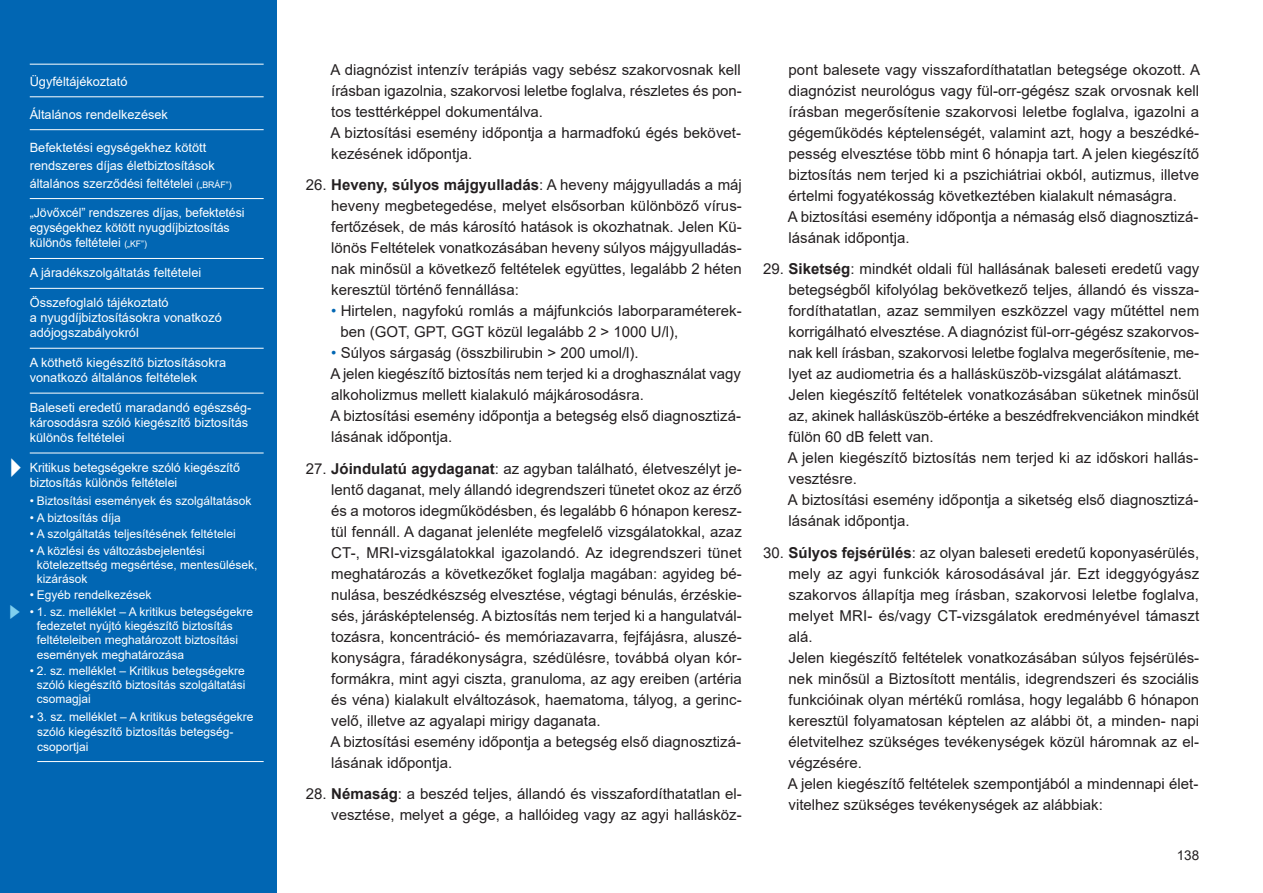
<style>
.page{position:relative;width:1263px;height:893px;background:#fff}
.page>*{position:absolute;margin:0;border:0;box-sizing:border-box;transform-origin:0 0}
.t1{font:15px/21px "Arial";color:#231f20}
.t2{font:13.5px "Arial";color:#231f20}
.t3{font:12.75px/15px "Arial";color:#fff}
.t4{font:12px/14.2px "Arial";color:#fff}
.s1{font-size:9px}
.s2{font-weight:700}
.s3{color:#0166b3}
</style>
<div class="page">
<div style="left:0;top:0;width:276px;height:893px;background:#0166b3"></div>
<hr style="left:30px;top:64px;width:234px;height:1px;background:#fff">
<hr style="left:30px;top:96px;width:234px;height:1px;background:#fff">
<hr style="left:30px;top:129px;width:234px;height:1px;background:#fff">
<hr style="left:30px;top:198px;width:234px;height:1px;background:#fff">
<hr style="left:30px;top:258px;width:234px;height:1px;background:#fff">
<hr style="left:30px;top:288px;width:234px;height:1px;background:#fff">
<hr style="left:30px;top:348px;width:234px;height:1px;background:#fff">
<hr style="left:30px;top:393px;width:234px;height:1px;background:#fff">
<hr style="left:30px;top:453px;width:234px;height:1px;background:#fff">
<hr style="left:37px;top:761px;width:227px;height:1px;background:#fff">
<p class="t3" style="left:30px;top:74px;width:99px">Ügyféltájékoztató</p>
<p class="t3" style="left:30px;top:107px;width:140px">Általános rendelkezések</p>
<p class="t3" style="left:30px;top:138px;width:203px;line-height:18px">Befektetési egységekhez kötött rendszeres díjas életbiztosítások általános szerződési feltételei <span class="s1">(„BRÁF”)</span></p>
<p class="t3" style="left:30px;top:206px;width:216px">„Jövőxcél” rendszeres díjas, befektetési egységekhez kötött nyugdíj biztosítás különös feltételei <span class="s1">(„KF”)</span></p>
<p class="t3" style="left:30px;top:265px;width:173px">A járadékszolgáltatás feltételei</p>
<p class="t3" style="left:30px;top:295px;width:194px">Összefoglaló tájékoztató<br>a nyugdíjbiztosításokra vonatkozó adójogszabályokról</p>
<p class="t3" style="left:30px;top:355px;width:198px">A köthető kiegészítő biztosításokra vonatkozó általános feltételek</p>
<p class="t3" style="left:30px;top:400px;width:223px">Baleseti eredetű maradandó egészség&shy;károsodásra szóló kiegészítő biztosítás különös feltételei</p>
<p class="t3" style="left:30px;top:460px;width:212px">Kritikus betegségekre szóló kiegészítő biztosítás különös feltételei</p>
<p class="t4" style="left:30px;top:494px;width:223px">• Biztosítási események és szolgáltatások</p>
<p class="t4" style="left:30px;top:510px;width:93px">• A biztosítás díja</p>
<p class="t4" style="left:30px;top:527px;width:207px">• A szolgáltatás teljesítésének feltételei</p>
<p class="t4" style="left:37px;top:543px;width:222px;text-indent:-7px">• A közlési és változásbejelentési kötelezettség megsértése, mentesülések, kizárások</p>
<p class="t4" style="left:30px;top:588px;width:123px">• Egyéb rendelkezések</p>
<p class="t4" style="left:37px;top:604px;width:218px;text-indent:-7px">• 1. sz. melléklet – A kritikus betegségekre fedezetet nyújtó kiegészítő biztosítás feltételeiben meghatározott biztosítási események meghatározása</p>
<p class="t4" style="left:37px;top:664px;width:210px;text-align:justify;text-indent:-7px">• 2. sz. melléklet – Kritikus betegségekre szóló kiegészítô biztosítás szolgáltatási csomagjai</p>
<p class="t4" style="left:37px;top:709px;width:218px;line-height:15px;text-indent:-8px">• 3. sz. melléklet – A kritikus betegségekre szóló kiegészítő biztosítás betegség - csoportjai</p>
<p class="t1" style="left:330px;top:59px;width:413px;text-align:justify">A diagnózist intenzív terápiás vagy sebész szakorvosnak kell írásban igazolnia, szakorvosi leletbe foglalva, részletes és pon&shy;tos testtérképpel dokumentálva.</p>
<p class="t1" style="left:330px;top:122px;width:412px">A biztosítási esemény időpontja a harmadfokú égés bekövet&shy;kezésének időpontja.</p>
<p class="t1" style="left:331px;top:174px;width:412px;text-align:justify;text-indent:-25px">26. <span class="s2">Heveny, súlyos májgyulladás</span>: A heveny májgyulladás a máj heveny megbetegedése, melyet elsősorban különböző vírus&shy;fertőzések, de más károsító hatások is okozhatnak. Jelen Kü&shy;lönös Feltételek vonatkozásában heveny súlyos májgyulladás&shy;nak minősül a következő feltételek együttes, legalább 2 héten keresztül történő fennállása:</p>
<p class="t1" style="left:341px;top:300px;width:403px;text-indent:-9px"><span class="s3">•</span> Hirtelen, nagyfokú romlás a májfunkciós laborparaméterek&shy;ben (GOT, GPT, GGT közül legalább 2 &gt; 1000 U/l),</p>
<p class="t1" style="left:331px;top:342px;width:309px"><span class="s3">•</span> Súlyos sárgaság (összbilirubin &gt; 200 umol/l).</p>
<p class="t1" style="left:330px;top:363px;width:412px">A jelen kiegészítő biztosítás nem terjed ki a droghasználat vagy alkoholizmus mellett kialakuló májkárosodásra.</p>
<p class="t1" style="left:330px;top:405px;width:412px">A biztosítási esemény időpontja a betegség első diagnosztizá&shy;lásának időpontja.</p>
<p class="t1" style="left:331px;top:458px;width:412px;text-align:justify;text-indent:-25px">27. <span class="s2">Jóindulatú agydaganat</span>: az agyban található, életveszélyt je&shy;lentő daganat, mely állandó idegrendszeri tünetet okoz az érző és a motoros idegműködésben, és legalább 6 hónapon keresz&shy;tül fennáll. A daganat jelenléte megfelelő vizsgálatokkal, azaz CT-, MRI-vizsgálatokkal igazolandó. Az idegrendszeri tünet meghatározás a következőket foglalja magában: agyideg bé&shy;nulása, beszédkészség elvesztése, végtagi bénulás, érzéskie&shy;sés, járásképtelenség. A biztosítás nem terjed ki a hangulatvál&shy;tozásra, koncentráció- és memóriazavarra, fejfájásra, aluszé&shy;konyságra, fáradékonyságra, szédülésre, továbbá olyan kór&shy;formákra, mint agyi ciszta, granuloma, az agy ereiben (artéria és véna) kialakult elváltozások, haematoma, tályog, a gerinc&shy;velő, illetve az agyalapi mirigy daganata.</p>
<p class="t1" style="left:330px;top:731px;width:412px">A biztosítási esemény időpontja a betegség első diagnosztizá&shy;lásának időpontja.</p>
<p class="t1" style="left:306px;top:783px;width:438px;text-align:right">28. <span class="s2">Némaság</span>: a beszéd teljes, állandó és visszafordíthatatlan el&shy;vesztése, melyet a gége, a hallóideg vagy az agyi hallásköz-</p>
<p class="t1" style="left:789px;top:59px;width:413px;text-align:justify">pont balesete vagy visszafordíthatatlan betegsége okozott. A diagnózist neurológus vagy fül-orr-gégész szak orvosnak kell írásban megerősítenie szakorvosi leletbe foglalva, igazolni a gégeműködés képtelenségét, valamint azt, hogy a beszédké&shy;pesség elvesztése több mint 6 hónapja tart. A jelen kiegészítő biztosítás nem terjed ki a pszichiátriai okból, autizmus, illetve értelmi fogyatékosság következtében kialakult némaságra.</p>
<p class="t1" style="left:788px;top:206px;width:412px">A biztosítási esemény időpontja a némaság első diagnosztizá&shy;lásának időpontja.</p>
<p class="t1" style="left:789px;top:258px;width:412px;text-align:justify;text-indent:-25px">29. <span class="s2">Siketség</span>: mindkét oldali fül hallásának baleseti eredetű vagy betegségből kifolyólag bekövetkező teljes, állandó és vissza&shy;fordíthatatlan, azaz semmilyen eszközzel vagy műtéttel nem korrigálható elvesztése. A diagnózist fül-orr-gégész szakorvos&shy;nak kell írásban, szakorvosi leletbe foglalva megerősítenie, me&shy;lyet az audiometria és a hallásküszöb-vizsgálat alátámaszt.</p>
<p class="t1" style="left:789px;top:384px;width:412px;text-align:justify">Jelen kiegészítő feltételek vonatkozásában süketnek minősül az, akinek hallásküszöb-értéke a beszédfrekvenciákon mindkét fülön 60 dB felett van.</p>
<p class="t1" style="left:788px;top:447px;width:412px">A jelen kiegészítő biztosítás nem terjed ki az időskori hallás&shy;vesztésre.</p>
<p class="t1" style="left:788px;top:489px;width:412px">A biztosítási esemény időpontja a siketség első diagnosztizá&shy;lásának időpontja.</p>
<p class="t1" style="left:789px;top:542px;width:412px;text-align:justify;text-indent:-25px">30. <span class="s2">Súlyos fejsérülés</span>: az olyan baleseti eredetű koponyasérülés, mely az agyi funkciók károsodásával jár. Ezt ideggyógyász szakorvos állapítja meg írásban, szakorvosi leletbe foglalva, melyet MRI- és/vagy CT-vizsgálatok eredményével támaszt alá.</p>
<p class="t1" style="left:789px;top:647px;width:412px;text-align:justify">Jelen kiegészítő feltételek vonatkozásában súlyos fejsérülés&shy;nek minősül a Biztosított mentális, idegrendszeri és szociális funkcióinak olyan mértékű romlása, hogy legalább 6 hónapon keresztül folyamatosan képtelen az alábbi öt, a minden- napi életvitelhez szükséges tevékenységek közül háromnak az el&shy;végzésére.</p>
<p class="t1" style="left:788px;top:773px;width:412px">A jelen kiegészítő feltételek szempontjából a mindennapi élet&shy;vitelhez szükséges tevékenységek az alábbiak:</p>
<p class="t2" style="left:1177px;top:848px;width:24px">138</p>
</div>
